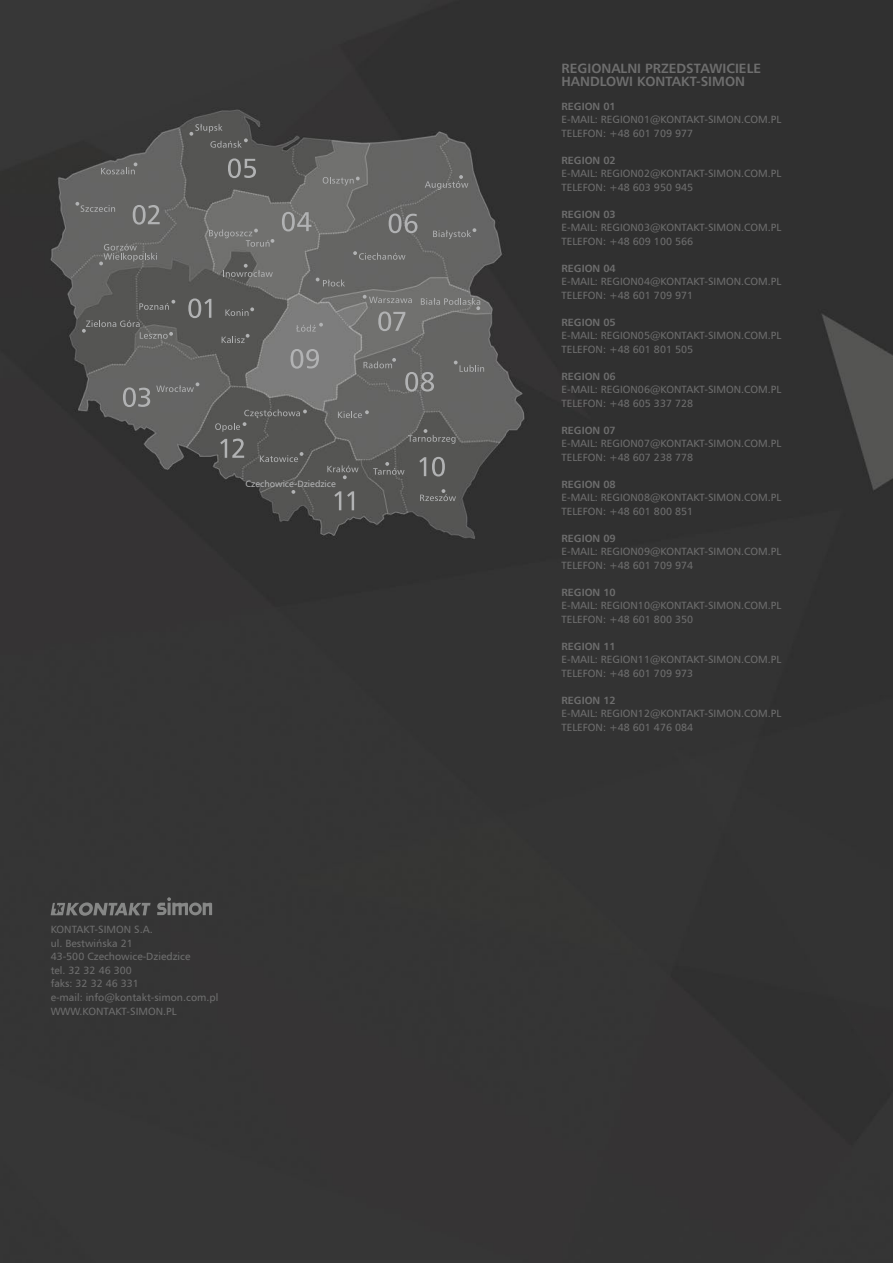
<style>
.page{position:relative;width:893px;height:1263px;background:#fff}
.page>*{position:absolute;margin:0;border:0;box-sizing:border-box;transform-origin:0 0}
.t1{font:700 13.5px/13.5px "Humnst 777 EU";color:#6e6e6e}
.t2{font:10.5px/13.5px "Humnst 777 EU";color:#6e6e6e}
.t3{font:700 10.5px "Humnst 777 EU";color:#6e6e6e}
.t4{font:9.15px "Humnst 777 EU";letter-spacing:-.005em;color:#b1b2b3}
</style>
<div class="page">
<img style="left:0;top:0;width:893px;height:1263px">
<svg style="left:157px;top:897px;width:55px;height:18px"></svg>
<svg style="left:51px;top:902px;width:100px;height:14px"></svg>
<svg style="left:188px;top:298px;width:23px;height:20px"></svg>
<svg style="left:133px;top:205px;width:27px;height:20px"></svg>
<svg style="left:228px;top:158px;width:28px;height:20px"></svg>
<svg style="left:282px;top:212px;width:29px;height:19px"></svg>
<svg style="left:389px;top:214px;width:28px;height:19px"></svg>
<svg style="left:290px;top:349px;width:29px;height:20px"></svg>
<svg style="left:123px;top:387px;width:27px;height:20px"></svg>
<svg style="left:220px;top:438px;width:24px;height:20px"></svg>
<svg style="left:378px;top:311px;width:27px;height:20px"></svg>
<svg style="left:405px;top:372px;width:29px;height:20px"></svg>
<svg style="left:334px;top:491px;width:7px;height:19px"></svg>
<svg style="left:347px;top:491px;width:7px;height:19px"></svg>
<svg style="left:419px;top:457px;width:7px;height:19px"></svg>
<svg style="left:432px;top:457px;width:13px;height:19px"></svg>
<svg style="left:291px;top:490px;width:4px;height:4px"></svg>
<svg style="left:189px;top:124px;width:59px;height:24px"></svg>
<svg style="left:101px;top:162px;width:36px;height:12px"></svg>
<svg style="left:75px;top:202px;width:40px;height:10px"></svg>
<svg style="left:99px;top:244px;width:58px;height:21px"></svg>
<svg style="left:209px;top:229px;width:65px;height:18px"></svg>
<svg style="left:223px;top:264px;width:50px;height:13px"></svg>
<svg style="left:139px;top:300px;width:36px;height:10px"></svg>
<svg style="left:82px;top:320px;width:91px;height:19px;background:#626260"></svg>
<svg style="left:156px;top:382px;width:43px;height:10px"></svg>
<svg style="left:225px;top:307px;width:29px;height:9px"></svg>
<svg style="left:222px;top:334px;width:28px;height:9px"></svg>
<svg style="left:323px;top:177px;width:37px;height:8px"></svg>
<svg style="left:425px;top:175px;width:43px;height:15px"></svg>
<svg style="left:433px;top:228px;width:43px;height:11px"></svg>
<svg style="left:353px;top:251px;width:52px;height:9px"></svg>
<svg style="left:316px;top:278px;width:29px;height:8px"></svg>
<svg style="left:363px;top:295px;width:49px;height:8px"></svg>
<svg style="left:421px;top:298px;width:59px;height:12px"></svg>
<svg style="left:364px;top:358px;width:32px;height:10px"></svg>
<svg style="left:296px;top:323px;width:27px;height:9px"></svg>
<svg style="left:454px;top:361px;width:30px;height:11px"></svg>
<svg style="left:215px;top:409px;width:92px;height:23px;background:#5c5d5b"></svg>
<svg style="left:338px;top:410px;width:31px;height:8px"></svg>
<svg style="left:408px;top:429px;width:47px;height:15px"></svg>
<svg style="left:260px;top:452px;width:43px;height:10px"></svg>
<svg style="left:327px;top:465px;width:32px;height:14px"></svg>
<svg style="left:373px;top:462px;width:31px;height:13px"></svg>
<svg style="left:420px;top:489px;width:36px;height:12px"></svg>
<p class="t4" style="left:246px;top:478px;width:92px">Czechowice-Dziedzice</p>
<p class="t2" style="left:51px;top:923px;width:169px">KONTAKT-SIMON S.A.<br>ul. Bestwińska 21<br>43-500 Czechowice-Dziedzice<br>tel. 32 32 46 300<br>faks: 32 32 46 331<br>e-mail: info@kontakt-simon.com.pl<br>WWW.KONTAKT-SIMON.PL</p>
<p class="t1" style="left:561px;top:61px;width:201px">REGIONALNI PRZEDSTAWICIELE<br>HANDLOWI KONTAKT-SIMON</p>
<p class="t3" style="left:561px;top:99px;width:56px">REGION 01</p>
<p class="t2" style="left:561px;top:113px;width:221px">E-MAIL: REGION01@KONTAKT-SIMON.COM.PL<br>TELEFON: +48 601 709 977</p>
<p class="t3" style="left:561px;top:153px;width:56px">REGION 02</p>
<p class="t2" style="left:561px;top:167px;width:221px">E-MAIL: REGION02@KONTAKT-SIMON.COM.PL<br>TELEFON: +48 603 950 945</p>
<p class="t3" style="left:561px;top:207px;width:56px">REGION 03</p>
<p class="t2" style="left:561px;top:221px;width:221px">E-MAIL: REGION03@KONTAKT-SIMON.COM.PL<br>TELEFON: +48 609 100 566</p>
<p class="t3" style="left:561px;top:261px;width:56px">REGION 04</p>
<p class="t2" style="left:561px;top:275px;width:221px">E-MAIL: REGION04@KONTAKT-SIMON.COM.PL<br>TELEFON: +48 601 709 971</p>
<p class="t3" style="left:561px;top:315px;width:56px">REGION 05</p>
<p class="t2" style="left:561px;top:329px;width:221px">E-MAIL: REGION05@KONTAKT-SIMON.COM.PL<br>TELEFON: +48 601 801 505</p>
<p class="t3" style="left:561px;top:369px;width:56px">REGION 06</p>
<p class="t2" style="left:561px;top:383px;width:221px">E-MAIL: REGION06@KONTAKT-SIMON.COM.PL<br>TELEFON: +48 605 337 728</p>
<p class="t3" style="left:561px;top:423px;width:56px">REGION 07</p>
<p class="t2" style="left:561px;top:437px;width:221px">E-MAIL: REGION07@KONTAKT-SIMON.COM.PL<br>TELEFON: +48 607 238 778</p>
<p class="t3" style="left:561px;top:477px;width:56px">REGION 08</p>
<p class="t2" style="left:561px;top:491px;width:221px">E-MAIL: REGION08@KONTAKT-SIMON.COM.PL<br>TELEFON: +48 601 800 851</p>
<p class="t3" style="left:561px;top:531px;width:56px">REGION 09</p>
<p class="t2" style="left:561px;top:545px;width:221px">E-MAIL: REGION09@KONTAKT-SIMON.COM.PL<br>TELEFON: +48 601 709 974</p>
<p class="t3" style="left:561px;top:585px;width:56px">REGION 10</p>
<p class="t2" style="left:561px;top:599px;width:221px">E-MAIL: REGION10@KONTAKT-SIMON.COM.PL<br>TELEFON: +48 601 800 350</p>
<p class="t3" style="left:561px;top:639px;width:56px">REGION 11</p>
<p class="t2" style="left:561px;top:653px;width:221px">E-MAIL: REGION11@KONTAKT-SIMON.COM.PL<br>TELEFON: +48 601 709 973</p>
<p class="t3" style="left:561px;top:693px;width:56px">REGION 12</p>
<p class="t2" style="left:561px;top:707px;width:221px">E-MAIL: REGION12@KONTAKT-SIMON.COM.PL<br>TELEFON: +48 601 476 084</p>
</div>
